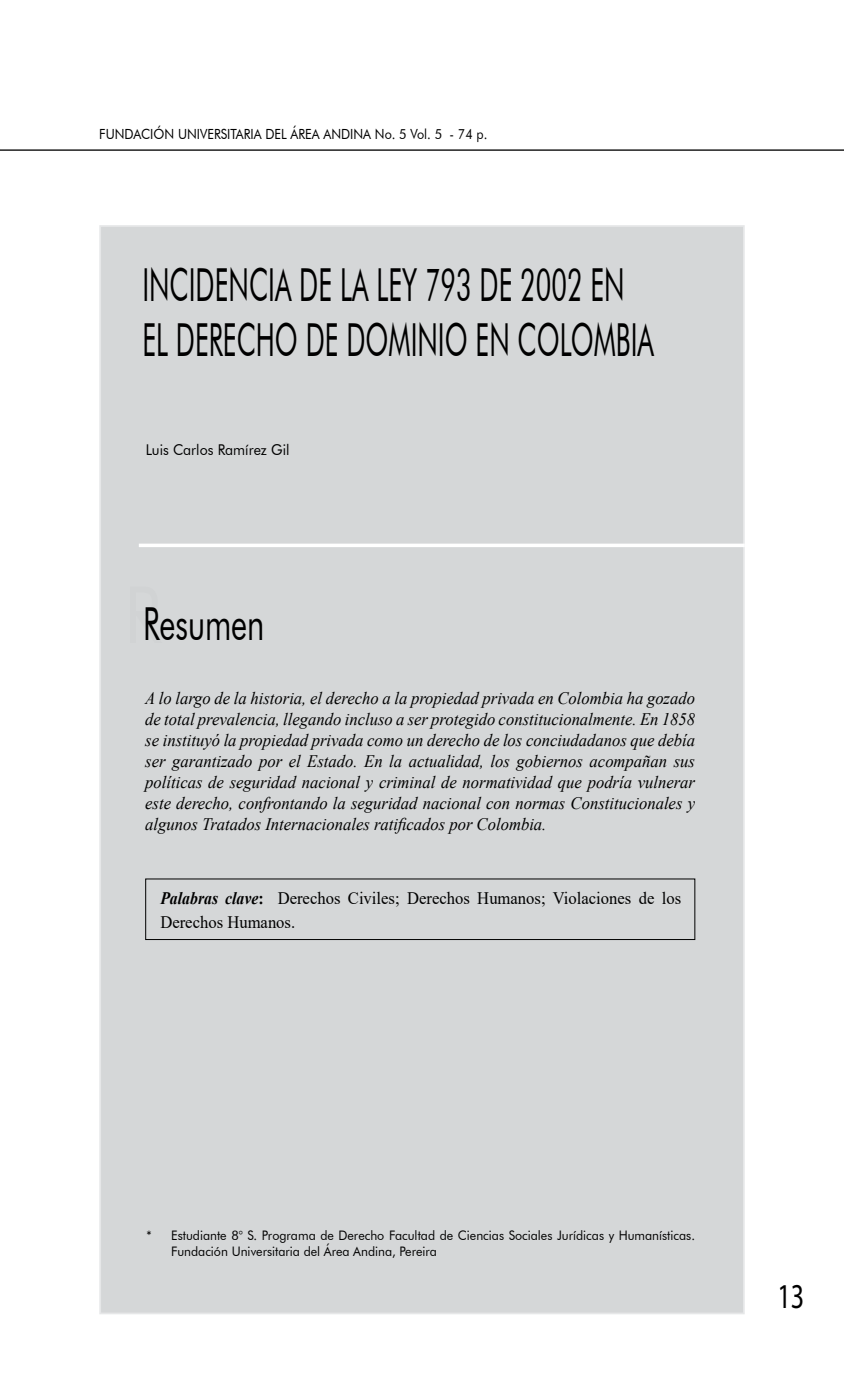
<style>
.page{position:relative;width:844px;height:1385px;background:#fff}
.page>*{position:absolute;margin:0;border:0;box-sizing:border-box;transform-origin:0 0}
.t1{font:45.5px "Futura BT";color:#000;scale:.58 1}
.t2{font:45.5px "Futura BT";color:#000;scale:.68 1}
.t3{font:35px "Myriad Pro";color:#000;scale:.75 1}
.t4{font:italic 17.5px/21px "Times New Roman";color:#000;text-align:justify;scale:.95 1}
.t5{font:17.5px/23.8px "Times New Roman";color:#000;scale:.95 1}
.t6{font:14.88px "Futura BT";color:#000;scale:.95 1}
.t7{font:14px "Futura BT";color:#000;scale:.9 1}
.t8{font:13.12px/15.8px "Futura BT";color:#000;scale:.95 1}
.s1{font-size:78.75px;color:#d1d3d4}
.s2{font-weight:700;font-style:italic}
.s3{font-weight:700}
</style>
<div class="page">
<hr style="left:0;top:149px;width:843px;height:2px;background:#000">
<div style="left:100px;top:226px;width:643px;height:1087px;background:#d5d7d8"></div>
<svg style="left:139px;top:543px;width:605px;height:4px;fill:#fff"></svg>
<p class="t7" style="left:99px;top:125px;width:432px">FUNDACIÓN UNIVERSITARIA DEL ÁREA ANDINA No. 5 Vol. 5 - 74 p.</p>
<h1 class="t1" style="left:142px;top:257px;width:40px">Incidencia</h1>
<h1 class="t1" style="left:299px;top:257px;width:529px">de la ley 793 de 2002 en</h1>
<h1 class="t1" style="left:142px;top:312px;width:87px">el derech</h1>
<h1 class="t1" style="left:275px;top:312px;width:633px">o de dominio en Colombia</h1>
<p class="t6" style="left:146px;top:441px;width:153px">Luis Carlos Ramírez Gil</p>
<h1 class="t2" style="left:124px;top:596px;width:208px"><span class="s1">R</span>Resumen</h1>
<p class="t4" style="left:145px;top:687px;width:580px">A lo largo de la historia, el derecho a la propiedad privada en Colombia ha gozado de total prevalencia, llegando incluso a ser protegido constitucionalmente. En 1858 se instituyó la propiedad privada como un derecho de los conciudadanos que debía ser garantizado por el Estado. En la actualidad, los gobiernos acompañan sus políticas de seguridad nacional y criminal de normatividad que podría vulnerar este derecho, confrontando la seguridad nacional con normas Constitucionales y algunos Tratados Internacionales ratificados por Colombia.</p>
<p class="t5" style="left:160px;top:885px;width:549px"><span class="s2">Palabras clave</span><span class="s3">:</span> Derechos Civiles; Derechos Humanos; Violaciones de los<br>Derechos Humanos.</p>
<p class="t8" style="left:171px;top:1227px;width:552px;text-indent:-25px">* Estudiante 8° S. Programa de Derecho Facultad de Ciencias Sociales Jurídicas y Humanísticas.<br>Fundación Universitaria del Área Andina, Pereira</p>
<h2 class="t3" style="left:777px;top:1274px;width:37px">13</h2>
</div>
